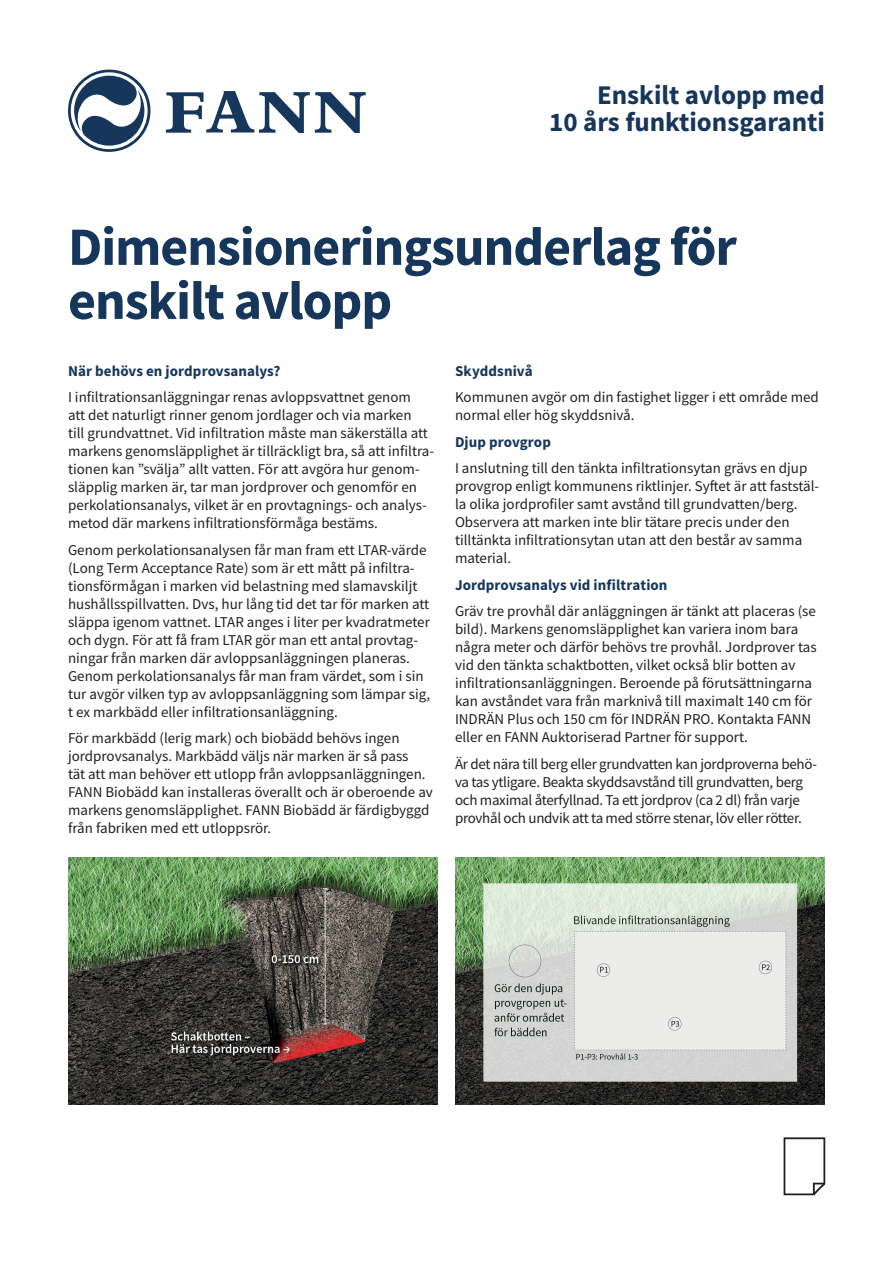
<style>
.page{position:relative;width:893px;height:1263px;background:#fff}
.page>*{position:absolute;margin:0;border:0;box-sizing:border-box;transform-origin:0 0}
.t1{font:700 54px/54px "Source Sans Pro";letter-spacing:-.02em;color:#16375b}
.t2{font:700 27px/27px "Source Sans Pro";color:#16375b;text-align:right}
.t3{font:15px/18px "Source Sans Pro";color:#231f20}
.t4{font:15px/18px "Source Sans Pro";letter-spacing:-.02em;color:#231f20}
.t5{font:700 15px "Source Sans Pro";letter-spacing:.005em;color:#16375b}
</style>
<div class="page">
<svg style="left:68px;top:70px;width:298px;height:82px"></svg>
<img style="left:455px;top:858px;width:370px;height:246px">
<img style="left:68px;top:858px;width:370px;height:246px">
<svg style="left:784px;top:1137px;width:41px;height:58px"></svg>
<h2 class="t2" style="left:549px;top:81px;width:277px">Enskilt avlopp med<br>10 års funktionsgaranti</h2>
<h1 class="t1" style="left:68px;top:219px;width:670px">Dimensioneringsunderlag för enskilt avlopp</h1>
<p class="t5" style="left:68px;top:360px;width:214px">När behövs en jordprovsanalys?</p>
<p class="t3" style="left:68px;top:388px;width:368px">I infiltrationsanläggningar renas avloppsvattnet genom<br>att det naturligt rinner genom jordlager och via marken<br>till grundvattnet. Vid infiltration måste man säkerställa att markens genomsläpplighet är tillräckligt bra, så att infiltra&shy;tionen kan ”svälja” allt vatten. För att avgöra hur genom&shy;släpplig marken är, tar man jordprover och genomför en perkolationsanalys, vilket är en provtagnings- och analys&shy;metod där markens infiltrationsförmåga bestäms.</p>
<p class="t3" style="left:68px;top:541px;width:364px">Genom perkolationsanalysen får man fram ett LTAR-värde (Long Term Acceptance Rate) som är ett mått på infiltra&shy;tionsförmågan i marken vid belastning med slamavskiljt hushållsspillvatten. Dvs, hur lång tid det tar för marken att släppa igenom vattnet. LTAR anges i liter per kvadratmeter och dygn. För att få fram LTAR gör man ett antal provtag&shy;ningar från marken där avloppsanläggningen planeras.<br>Genom perkolationsanalys får man fram värdet, som i sin tur avgör vilken typ av avloppsanläggning som lämpar sig, t ex markbädd eller infiltrationsanläggning.</p>
<p class="t3" style="left:68px;top:729px;width:366px">För markbädd (lerig mark) och biobädd behövs ingen jordprovsanalys. Markbädd väljs när marken är så pass<br>tät att man behöver ett utlopp från avloppsanläggningen.<br>FANN Biobädd kan installeras överallt och är oberoende av markens genomsläpplighet. FANN Biobädd är färdigbyggd från fabriken med ett utloppsrör.</p>
<p class="t5" style="left:455px;top:360px;width:79px">Skyddsnivå</p>
<p class="t3" style="left:455px;top:388px;width:365px">Kommunen avgör om din fastighet ligger i ett område med normal eller hög skyddsnivå.</p>
<p class="t5" style="left:455px;top:431px;width:97px">Djup provgrop</p>
<p class="t3" style="left:455px;top:459px;width:366px">I anslutning till den tänkta infiltrationsytan grävs en djup provgrop enligt kommunens riktlinjer. Syftet är att faststäl&shy;la olika jordprofiler samt avstånd till grundvatten/berg.<br>Observera att marken inte blir tätare precis under den tilltänkta infiltrationsytan utan att den består av samma material.</p>
<p class="t5" style="left:455px;top:574px;width:214px">Jordprovsanalys vid infiltration</p>
<p class="t3" style="left:455px;top:602px;width:363px">Gräv tre provhål där anläggningen är tänkt att placeras (se bild). Markens genomsläpplighet kan variera inom bara några meter och därför behövs tre provhål. Jordprover tas vid den tänkta schaktbotten, vilket också blir botten av infiltrationsanläggningen. Beroende på förutsättningarna kan avståndet vara från marknivå till maximalt 140 cm för INDRÄN Plus och 150 cm för INDRÄN PRO. Kontakta FANN eller en FANN Auktoriserad Partner för support.</p>
<p class="t4" style="left:455px;top:755px;width:364px">Är det nära till berg eller grundvatten kan jordproverna behö&shy;va tas ytligare. Beakta skyddsavstånd till grundvatten, berg och maximal återfyllnad. Ta ett jordprov (ca 2 dl) från varje provhål och undvik att ta med större stenar, löv eller rötter.</p>
</div>
